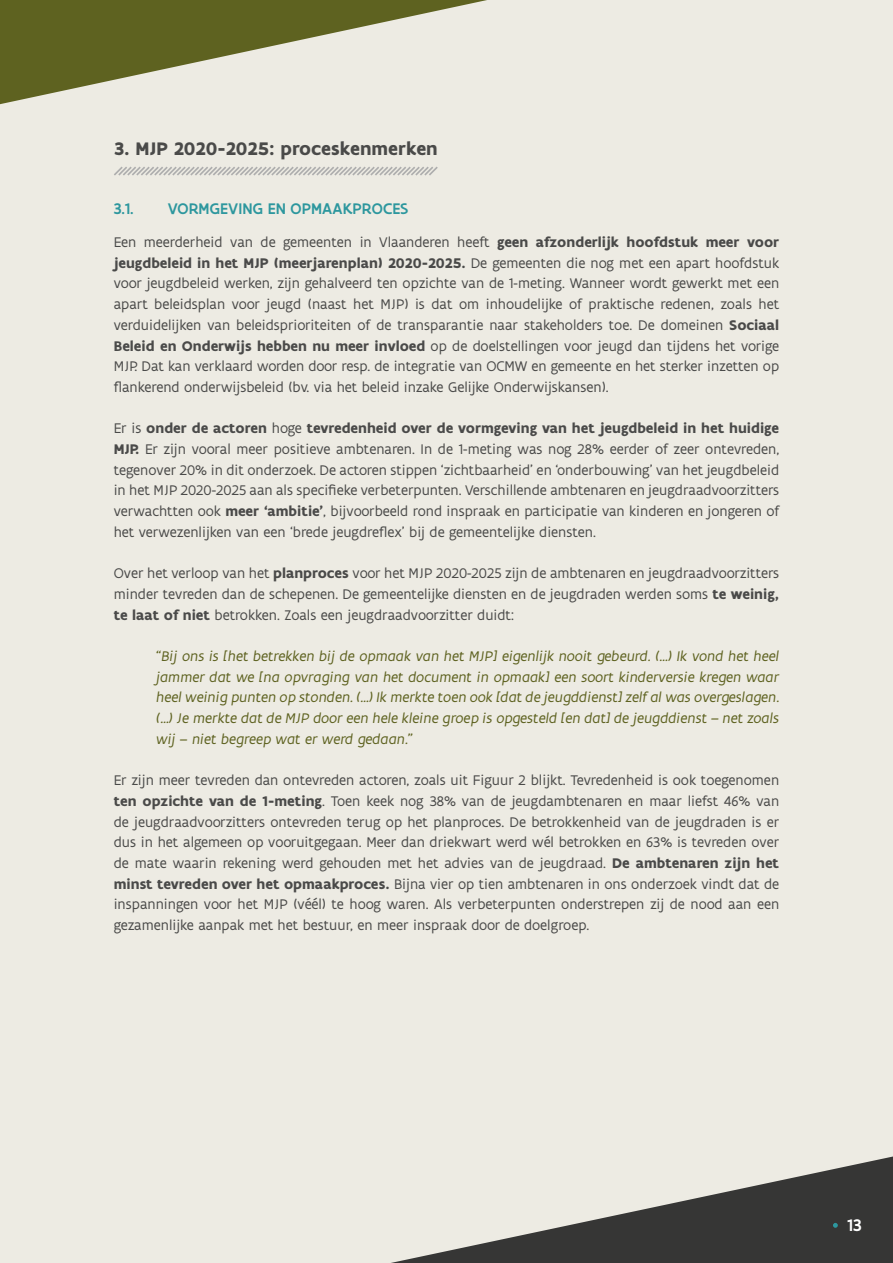
<style>
.page{position:relative;width:893px;height:1263px;background:#edebe3}
.page>*{position:absolute;margin:0;border:0;box-sizing:border-box;transform-origin:0 0}
.t1{font:700 19.5px "Flanders Art Sans";color:#4a4a49}
.t2{font:500 18px "Flanders Art Sans";color:#fff}
.t3{font:500 16.5px "Flanders Art Sans";letter-spacing:.005em;color:#2d979e}
.Tekst{font:15px/20.7px "Flanders Art Sans";color:#4a4a49;text-align:justify}
.t4{font:italic 15px/20.7px "Flanders Art Sans";color:#5e6220;text-align:justify}
.s1{font-weight:700}
</style>
<div class="page">
<svg style="left:391px;top:1156px;width:502px;height:107px"></svg>
<svg style="left:833px;top:1223px;width:5px;height:5px"></svg>
<svg style="left:0;top:0;width:487px;height:104px"></svg>
<svg style="left:114px;top:166px;width:324px;height:10px"></svg>
<h2 class="t1" style="left:114px;top:136px;width:326px">3. MJP 2020-2025: proceskenmerken</h2>
<h3 class="t3" style="left:114px;top:198px;width:21px">3.1.</h3>
<h3 class="t3" style="left:168px;top:198px;width:242px">VORMGEVING EN OPMAAKPROCES</h3>
<p class="Tekst" style="left:114px;top:232px;width:667px">Een meerderheid van de gemeenten in Vlaanderen heeft <span class="s1">geen afzonderlijk hoofdstuk meer voor jeugdbeleid in het MJP (meerjarenplan) 2020-2025.</span> De gemeenten die nog met een apart hoofdstuk voor jeugdbeleid werken, zijn gehalveerd ten opzichte van de 1-meting. Wanneer wordt gewerkt met een apart beleidsplan voor jeugd (naast het MJP) is dat om inhoudelijke of praktische redenen, zoals het verduidelijken van beleidsprioriteiten of de transparantie naar stakeholders toe. De domeinen <span class="s1">Sociaal Beleid en Onderwijs hebben nu meer invloed</span> op de doelstellingen voor jeugd dan tijdens het vorige MJP. Dat kan verklaard worden door resp. de integratie van OCMW en gemeente en het sterker inzetten op flankerend onderwijsbeleid (bv. via het beleid inzake Gelijke Onderwijskansen).</p>
<p class="Tekst" style="left:114px;top:418px;width:667px">Er is <span class="s1">onder de actoren</span> hoge <span class="s1">tevredenheid over de vormgeving van het jeugdbeleid in het huidige MJP.</span> Er zijn vooral meer positieve ambtenaren. In de 1-meting was nog 28% eerder of zeer ontevreden, tegenover 20% in dit onderzoek. De actoren stippen ‘zichtbaarheid’ en ‘onderbouwing’ van het jeugdbeleid in het MJP 2020-2025 aan als specifieke verbeterpunten. Verschillende ambtenaren en jeugdraadvoorzitters verwachtten ook <span class="s1">meer ‘ambitie’</span>, bijvoorbeeld rond inspraak en participatie van kinderen en jongeren of het verwezenlijken van een ‘brede jeugdreflex’ bij de gemeentelijke diensten.</p>
<p class="Tekst" style="left:114px;top:563px;width:667px">Over het verloop van het <span class="s1">planproces</span> voor het MJP 2020-2025 zijn de ambtenaren en jeugdraadvoorzitters minder tevreden dan de schepenen. De gemeentelijke diensten en de jeugdraden werden soms <span class="s1">te weinig, te laat of niet</span> betrokken. Zoals een jeugdraadvoorzitter duidt:</p>
<p class="t4" style="left:156px;top:645px;width:624px">“Bij ons is [het betrekken bij de opmaak van het MJP] eigenlijk nooit gebeurd. (…) Ik vond het heel jammer dat we [na opvraging van het document in opmaak] een soort kinderversie kregen waar heel weinig punten op stonden. (…) Ik merkte toen ook [dat de jeugddienst] zelf al was overgeslagen. (…) Je merkte dat de MJP door een hele kleine groep is opgesteld [en dat] de jeugddienst – net zoals wij – niet begreep wat er werd gedaan.”</p>
<p class="Tekst" style="left:114px;top:770px;width:667px">Er zijn meer tevreden dan ontevreden actoren, zoals uit Figuur 2 blijkt. Tevredenheid is ook toegenomen <span class="s1">ten opzichte van de 1-meting</span>. Toen keek nog 38% van de jeugdambtenaren en maar liefst 46% van de jeugdraadvoorzitters ontevreden terug op het planproces. De betrokkenheid van de jeugdraden is er dus in het algemeen op vooruitgegaan. Meer dan driekwart werd wél betrokken en 63% is tevreden over de mate waarin rekening werd gehouden met het advies van de jeugdraad. <span class="s1">De ambtenaren zijn het minst tevreden over het opmaakproces.</span> Bijna vier op tien ambtenaren in ons onderzoek vindt dat de inspanningen voor het MJP (véél) te hoog waren. Als verbeterpunten onderstrepen zij de nood aan een gezamenlijke aanpak met het bestuur, en meer inspraak door de doelgroep.</p>
<p class="t2" style="left:847px;top:1213px;width:16px">13</p>
</div>
